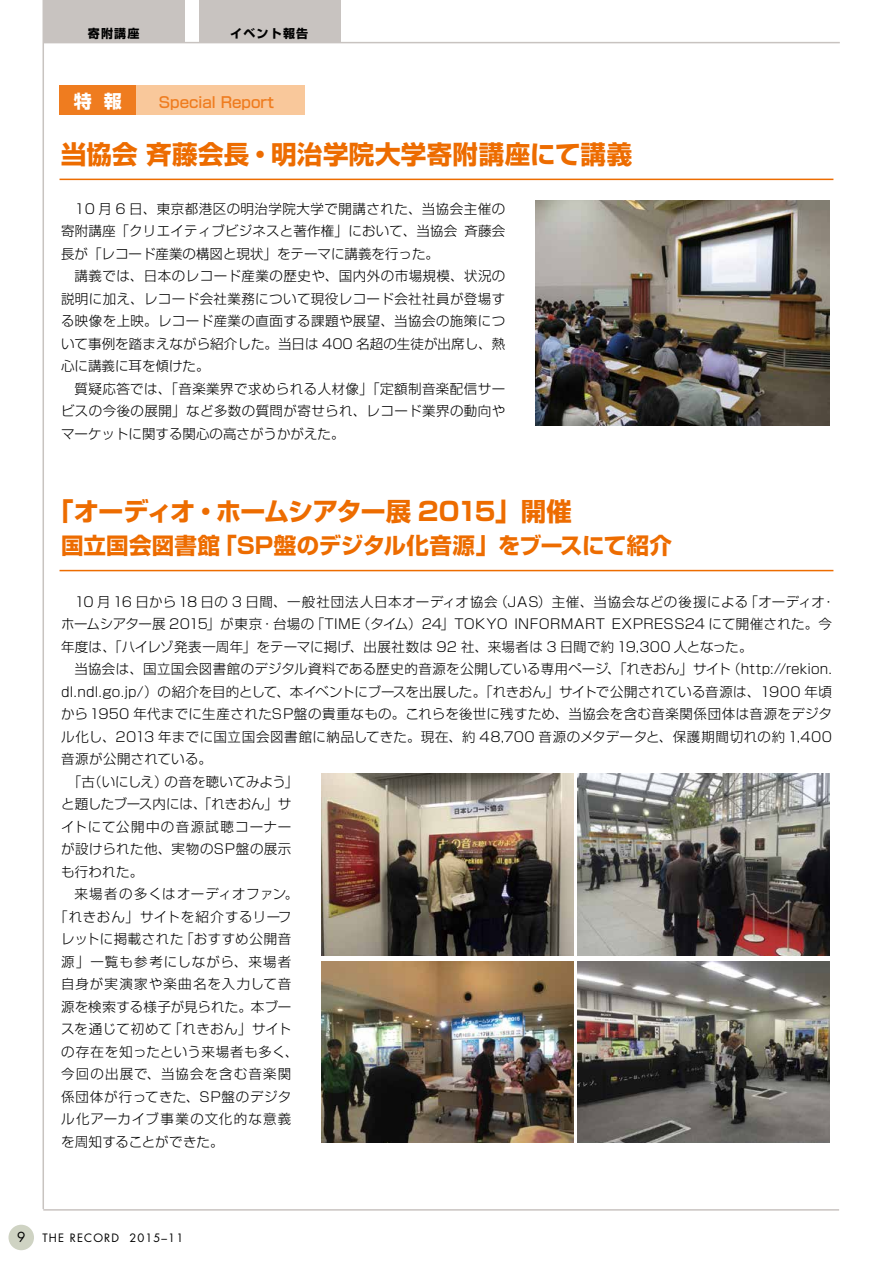
<style>
.page{position:relative;width:893px;height:1263px;background:#fff}
.page>*{position:absolute;margin:0;border:0;box-sizing:border-box;transform-origin:0 0}
.t1{font:700 25.5px "Shin Go Pr 6";color:#ed6c00}
.t2{font:700 25.5px "Shin Go Pr 6";letter-spacing:-.05em;color:#ed6c00}
.t3{font:700 22.5px "Shin Go Pr 6";letter-spacing:.005em;color:#ed6c00}
.t4{font:700 18px "Shin Go Pr 6";color:#fff}
.t5{font:500 15px "Shin Go Pr 6";color:#ef7c1f}
.t6{font:300 13.5px/22.5px "Shin Go Pr 6";letter-spacing:.02em;color:#000;text-align:justify}
.t7{font:300 13.5px "Shin Go Pr 6";color:#000}
.t8{font:300 13.5px "Shin Go Pr 6";letter-spacing:.04em;color:#000}
.t9{font:300 13.5px "Shin Go Pr 6";letter-spacing:.08em;color:#000}
.t10{font:300 13.5px "Shin Go Pr 6";letter-spacing:.085em;color:#000}
.t11{font:300 13.5px "Shin Go Pr 6";letter-spacing:-.005em;color:#000}
.t12{font:300 13.5px "Shin Go Pr 6";letter-spacing:-.02em;color:#000}
.t13{font:300 13.5px "Shin Go Pr 6";letter-spacing:.045em;color:#000}
.t14{font:300 13.5px "Shin Go Pr 6";letter-spacing:.055em;color:#000}
.t15{font:300 13.5px "Shin Go Pr 6";letter-spacing:.05em;color:#000}
.t16{font:300 13.5px "Shin Go Pr 6";letter-spacing:.07em;color:#000}
.t17{font:13.5px "Futura";color:#000}
.t18{font:700 12px "Shin Go Pr 6";letter-spacing:.1em;color:#000}
.t19{font:11.25px "Futura";letter-spacing:.1em;color:#000}
</style>
<div class="page">
<div style="left:9px;top:1225px;width:25px;height:25px;background:#cfd3c3;border-radius:50%"></div>
<div style="left:43px;top:0;width:142px;height:43px;background:#c8c3c0"></div>
<div style="left:199px;top:0;width:141px;height:43px;background:#c8c3c0"></div>
<hr style="left:43px;top:42px;width:797px;height:1px;background:#c8c3c0">
<hr style="left:43px;top:1209px;width:796px;height:1px;background:#c8c3c0">
<div style="left:60px;top:85px;width:245px;height:30px;background:#f9c89b"></div>
<div style="left:60px;top:85px;width:76px;height:30px;background:#ef7c1f"></div>
<hr style="left:43px;top:0;width:1px;height:1209px;background:#c8c3c0">
<hr style="left:60px;top:179px;width:773px;height:1px;background:#ed6c00">
<hr style="left:60px;top:570px;width:773px;height:1px;background:#ed6c00">
<img style="left:535px;top:200px;width:294px;height:225px">
<img style="left:321px;top:774px;width:252px;height:181px">
<img style="left:577px;top:774px;width:252px;height:181px">
<img style="left:321px;top:961px;width:252px;height:182px">
<img style="left:577px;top:961px;width:252px;height:182px">
<p class="t18" style="left:88px;top:24px;width:53px">寄附講座</p>
<p class="t18" style="left:230px;top:24px;width:79px">イベント報告</p>
<h3 class="t4" style="left:74px;top:87px;width:49px">特 報</h3>
<p class="t5" style="left:159px;top:90px;width:117px">Special Report</p>
<h1 class="t1" style="left:61px;top:134px;width:573px">当協会 斉藤会長・明治学院大学寄附講座にて講義</h1>
<p class="t6" style="left:61px;top:196px;width:446px;text-indent:14px">10 月 6 日、東京都港区の明治学院大学で開講された、当協会主催の寄附講座「クリエイティブビジネスと著作権」において、当協会斉藤会長が「レコード産業の構図と現状」をテーマに講義を行った。</p>
<p class="t6" style="left:61px;top:263px;width:446px;text-indent:14px">講義では、日本のレコード産業の歴史や、国内外の市場規模、状況の説明に加え、レコード会社業務について現役レコード会社社員が登場する映像を上映。レコード産業の直面する課題や展望、当協会の施策について事例を踏まえながら紹介した。当日は 400 名超の生徒が出席し、熱心に講義に耳を傾けた。</p>
<p class="t6" style="left:61px;top:376px;width:446px;text-indent:14px">質疑応答では、「音楽業界で求められる人材像」「定額制音楽配信サービスの今後の展開」など多数の質問が寄せられ、レコード業界の動向やマーケットに関する関心の高さがうかがえた。</p>
<h1 class="t2" style="left:48px;top:491px;width:525px">「オーディオ・ホームシアター展 2015」開催</h1>
<h2 class="t3" style="left:61px;top:528px;width:612px">国立国会図書館「SP盤のデジタル化音源」をブースにて紹介</h2>
<p class="t6" style="left:61px;top:589px;width:776px;text-align:left;text-indent:14px">10 月16 日から18 日の 3 日間、一般社団法人日本オーディオ協会（JAS）主催、当協会などの後援による「オーディオ・ホームシアター展 2015」が東京・台場の「TIME（タイム）24」TOKYO INFORMART EXPRESS24 にて開催された。今年度は、「ハイレゾ発表一周年」をテーマに掲げ、出展社数は 92 社、来場者は 3 日間で約 19,300 人となった。</p>
<p class="t6" style="left:75px;top:657px;width:759px">当協会は、国立国会図書館のデジタル資料である歴史的音源を公開している専用ページ、「れきおん」サイト（http://rekion.</p>
<p class="t7" style="left:61px;top:680px;width:772px">dl.ndl.go.jp/）の紹介を目的として、本イベントにブースを出展した。「れきおん」サイトで公開されている音源は、1900 年頃</p>
<p class="t6" style="left:61px;top:702px;width:772px">から1950 年代までに生産されたSP盤の貴重なもの。これらを後世に残すため、当協会を含む音楽関係団体は音源をデジタ</p>
<p class="t6" style="left:61px;top:724px;width:772px">ル化し、2013 年までに国立国会図書館に納品してきた。現在、約 48,700 音源のメタデータと、保護期間切れの約 1,400</p>
<p class="t6" style="left:61px;top:747px;width:152px">音源が公開されている。</p>
<p class="t11" style="left:68px;top:770px;width:232px">「古（いにしえ）の音を聴いてみよう」</p>
<p class="t12" style="left:61px;top:793px;width:232px">と題したブース内には、「れきおん」サ</p>
<p class="t9" style="left:61px;top:815px;width:232px">イトにて公開中の音源試聴コーナー</p>
<p class="t8" style="left:61px;top:838px;width:232px">が設けられた他、実物のSP盤の展示</p>
<p class="t6" style="left:61px;top:859px;width:84px">も行われた。</p>
<p class="t15" style="left:75px;top:883px;width:225px">来場者の多くはオーディオファン。</p>
<p class="t13" style="left:54px;top:906px;width:239px">「れきおん」サイトを紹介するリーフ</p>
<p class="t6" style="left:61px;top:927px;width:232px">レットに掲載された「おすすめ公開音</p>
<p class="t9" style="left:61px;top:951px;width:232px">源」一覧も参考にしながら、来場者</p>
<p class="t16" style="left:61px;top:973px;width:232px">自身が実演家や楽曲名を入力して音</p>
<p class="t6" style="left:61px;top:994px;width:232px">源を検索する様子が見られた。本ブー</p>
<p class="t6" style="left:61px;top:1017px;width:232px">スを通じて初めて「れきおん」サイト</p>
<p class="t8" style="left:61px;top:1041px;width:239px">の存在を知ったという来場者も多く、</p>
<p class="t10" style="left:61px;top:1063px;width:232px">今回の出展で、当協会を含む音楽関</p>
<p class="t14" style="left:61px;top:1086px;width:232px">係団体が行ってきた、SP盤のデジタ</p>
<p class="t10" style="left:61px;top:1108px;width:232px">ル化アーカイブ事業の文化的な意義</p>
<p class="t6" style="left:61px;top:1129px;width:164px">を周知することができた。</p>
<p class="t17" style="left:17px;top:1228px;width:10px">9</p>
<p class="t19" style="left:43px;top:1230px;width:142px">THE RECORD 2015–11</p>
</div>
